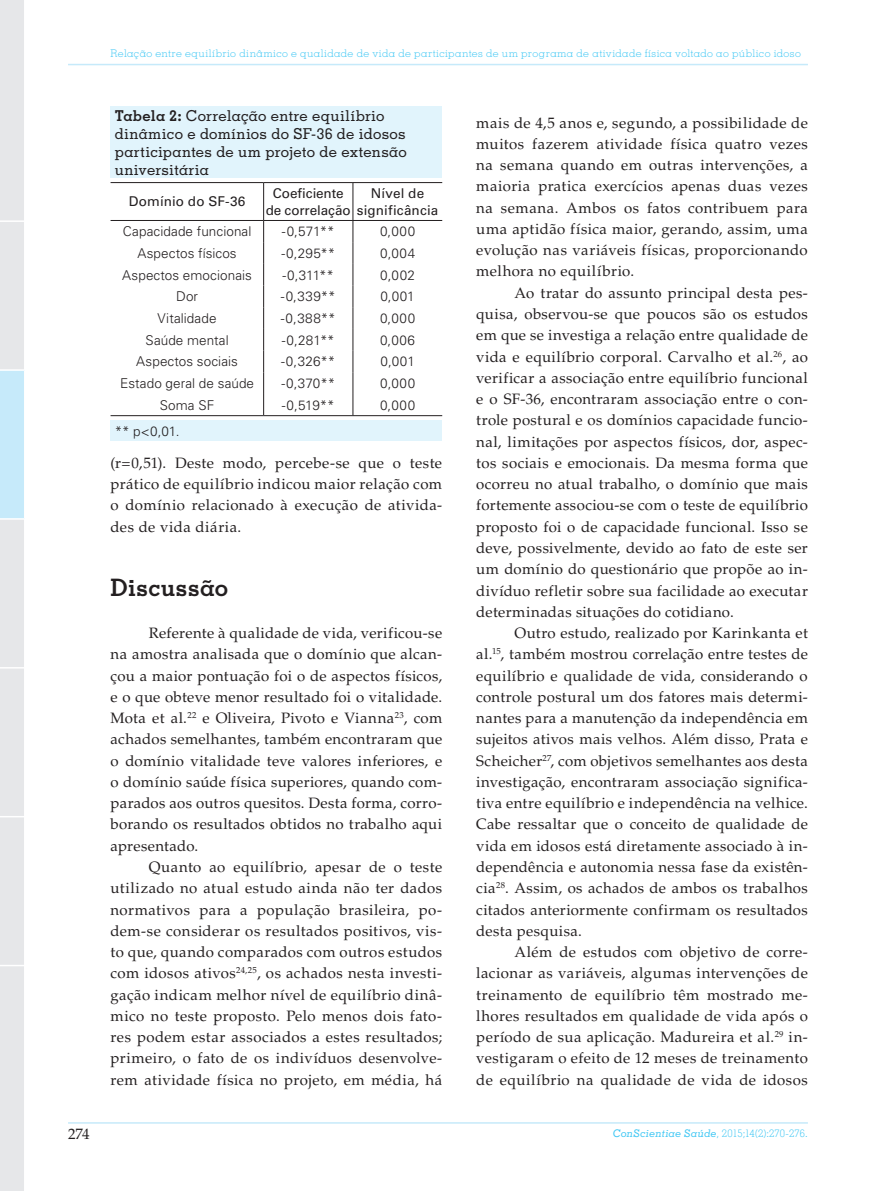
<style>
.page{position:relative;width:893px;height:1191px;background:#fff}
.page>*{position:absolute;margin:0;border:0;box-sizing:border-box;transform-origin:0 0}
.CS_Subtitulo{font:700 24px "Memphis LT Std";letter-spacing:.01em;color:#231f20}
.CS_Normal{font:15px/21.3px "Palatino LT Std";letter-spacing:.03em;color:#231f20;text-align:justify}
.CS_Tabela_-_titulo{font:500 15px/18px "Memphis LT Std";letter-spacing:.01em;color:#231f20}
.CS_Tabela_-_corpo{font:300 13.5px "Univers LT Std";letter-spacing:.01em;color:#231f20}
.t1{font:13.5px/16.2px "Univers LT Std";letter-spacing:.005em;color:#231f20}
.t2{font:300 10.5px "Memphis LT Std";letter-spacing:.03em;color:#40c7f4}
.t3{font:300 10.5px "Memphis LT Std";color:#40c7f4}
.s1{font-weight:700}
.s2{font-weight:500;font-style:italic}
</style>
<div class="page">
<hr style="left:68px;top:64px;width:740px;height:1px;background:#c6eafa">
<hr style="left:68px;top:1122px;width:740px;height:1px;background:#c6eafa">
<svg style="left:0;top:0;width:24px;height:1191px;background:#e2e7eb"></svg>
<hr style="left:0;top:964px;width:26px;height:2px;background:#fff">
<div style="left:111px;top:106px;width:331px;height:334px;background:#e1f4fc"></div>
<div style="left:111px;top:178px;width:331px;height:242px;background:#fff"></div>
<hr style="left:111px;top:182px;width:153px;height:1px;background:#231f20">
<hr style="left:264px;top:182px;width:89px;height:1px;background:#231f20">
<hr style="left:353px;top:182px;width:89px;height:1px;background:#231f20">
<hr style="left:111px;top:220px;width:153px;height:1px;background:#231f20">
<hr style="left:264px;top:220px;width:89px;height:1px;background:#231f20">
<hr style="left:353px;top:220px;width:89px;height:1px;background:#231f20">
<hr style="left:263px;top:183px;width:1px;height:37px;background:#231f20">
<hr style="left:353px;top:183px;width:1px;height:37px;background:#231f20">
<svg style="left:263px;top:221px;width:1px;height:194px"></svg>
<svg style="left:353px;top:221px;width:1px;height:194px"></svg>
<hr style="left:111px;top:415px;width:153px;height:1px;background:#231f20">
<hr style="left:264px;top:415px;width:89px;height:1px;background:#231f20">
<hr style="left:353px;top:415px;width:89px;height:1px;background:#231f20">
<p class="t2" style="left:111px;top:47px;width:692px">Relação entre equilíbrio dinâmico e qualidade de vida de participantes de um programa de atividade física voltado ao público idoso</p>
<p class="CS_Tabela_-_titulo" style="left:115px;top:107px;width:293px"><span class="s1">Tabela 2:</span> Correlação entre equilíbrio dinâmico e domínios do SF-36 de idosos participantes de um projeto de extensão universitária</p>
<p class="t1" style="left:129px;top:194px;width:118px">Domínio do SF-36</p>
<p class="t1" style="left:266px;top:185px;width:174px;text-indent:7px">Coeficiente<br>de correlação significância</p>
<p class="t1" style="left:371px;top:185px;width:55px">Nível de</p>
<p class="CS_Tabela_-_corpo" style="left:123px;top:223px;width:130px">Capacidade funcional</p>
<p class="CS_Tabela_-_corpo" style="left:282px;top:223px;width:54px">-0,571**</p>
<p class="CS_Tabela_-_corpo" style="left:380px;top:223px;width:37px">0,000</p>
<p class="CS_Tabela_-_corpo" style="left:137px;top:245px;width:101px">Aspectos físicos</p>
<p class="CS_Tabela_-_corpo" style="left:281px;top:245px;width:55px">-0,295**</p>
<p class="CS_Tabela_-_corpo" style="left:380px;top:245px;width:37px">0,004</p>
<p class="CS_Tabela_-_corpo" style="left:122px;top:267px;width:131px">Aspectos emocionais</p>
<p class="CS_Tabela_-_corpo" style="left:282px;top:267px;width:53px">-0,311**</p>
<p class="CS_Tabela_-_corpo" style="left:380px;top:267px;width:36px">0,002</p>
<p class="CS_Tabela_-_corpo" style="left:176px;top:288px;width:24px">Dor</p>
<p class="CS_Tabela_-_corpo" style="left:281px;top:288px;width:56px">-0,339**</p>
<p class="CS_Tabela_-_corpo" style="left:380px;top:288px;width:36px">0,001</p>
<p class="CS_Tabela_-_corpo" style="left:158px;top:310px;width:60px">Vitalidade</p>
<p class="CS_Tabela_-_corpo" style="left:281px;top:310px;width:56px">-0,388**</p>
<p class="CS_Tabela_-_corpo" style="left:380px;top:310px;width:37px">0,000</p>
<p class="CS_Tabela_-_corpo" style="left:145px;top:332px;width:85px">Saúde mental</p>
<p class="CS_Tabela_-_corpo" style="left:282px;top:332px;width:54px">-0,281**</p>
<p class="CS_Tabela_-_corpo" style="left:380px;top:332px;width:37px">0,006</p>
<p class="CS_Tabela_-_corpo" style="left:136px;top:353px;width:103px">Aspectos sociais</p>
<p class="CS_Tabela_-_corpo" style="left:281px;top:353px;width:56px">-0,326**</p>
<p class="CS_Tabela_-_corpo" style="left:380px;top:353px;width:36px">0,001</p>
<p class="CS_Tabela_-_corpo" style="left:120px;top:375px;width:136px">Estado geral de saúde</p>
<p class="CS_Tabela_-_corpo" style="left:281px;top:375px;width:55px">-0,370**</p>
<p class="CS_Tabela_-_corpo" style="left:380px;top:375px;width:37px">0,000</p>
<p class="CS_Tabela_-_corpo" style="left:160px;top:397px;width:56px">Soma SF</p>
<p class="CS_Tabela_-_corpo" style="left:282px;top:397px;width:54px">-0,519**</p>
<p class="CS_Tabela_-_corpo" style="left:380px;top:397px;width:37px">0,000</p>
<p class="CS_Tabela_-_corpo" style="left:115px;top:423px;width:66px">** p&lt;0,01.</p>
<p class="CS_Normal" style="left:111px;top:452px;width:333px">(r=0,51). Deste modo, percebe-se que o teste prático de equilíbrio indicou maior relação com o domínio relacionado à execução de ativida&shy;des de vida diária.</p>
<p class="CS_Subtitulo" style="left:111px;top:572px;width:119px">Discussão</p>
<p class="CS_Normal" style="left:111px;top:622px;width:333px;text-indent:38px">Referente à qualidade de vida, verificou-se na amostra analisada que o domínio que alcan&shy;çou a maior pontuação foi o de aspectos físicos, e o que obteve menor resultado foi o vitalidade.<br>Mota et al.<sup>22</sup> e Oliveira, Pivoto e Vianna<sup>23</sup>, com achados semelhantes, também encontraram que o domínio vitalidade teve valores inferiores, e o domínio saúde física superiores, quando com&shy;parados aos outros quesitos. Desta forma, corro&shy;borando os resultados obtidos no trabalho aqui apresentado.</p>
<p class="CS_Normal" style="left:111px;top:856px;width:333px;text-indent:38px">Quanto ao equilíbrio, apesar de o teste utilizado no atual estudo ainda não ter dados normativos para a população brasileira, po&shy;dem-se considerar os resultados positivos, vis&shy;to que, quando comparados com outros estudos com idosos ativos<sup>24,25</sup>, os achados nesta investi&shy;gação indicam melhor nível de equilíbrio dinâ&shy;mico no teste proposto. Pelo menos dois fato&shy;res podem estar associados a estes resultados; primeiro, o fato de os indivíduos desenvolve&shy;rem atividade física no projeto, em média, há</p>
<p class="CS_Normal" style="left:476px;top:112px;width:333px">mais de 4,5 anos e, segundo, a possibilidade de muitos fazerem atividade física quatro vezes na semana quando em outras intervenções, a maioria pratica exercícios apenas duas vezes na semana. Ambos os fatos contribuem para uma aptidão física maior, gerando, assim, uma evolução nas variáveis físicas, proporcionando melhora no equilíbrio.</p>
<p class="CS_Normal" style="left:476px;top:282px;width:333px;text-indent:38px">Ao tratar do assunto principal desta pes&shy;quisa, observou-se que poucos são os estudos em que se investiga a relação entre qualidade de vida e equilíbrio corporal. Carvalho et al.<sup>26</sup>, ao verificar a associação entre equilíbrio funcional e o SF-36, encontraram associação entre o con&shy;trole postural e os domínios capacidade funcio&shy;nal, limitações por aspectos físicos, dor, aspec&shy;tos sociais e emocionais. Da mesma forma que ocorreu no atual trabalho, o domínio que mais fortemente associou-se com o teste de equilíbrio proposto foi o de capacidade funcional. Isso se deve, possivelmente, devido ao fato de este ser um domínio do questionário que propõe ao in&shy;divíduo refletir sobre sua facilidade ao executar determinadas situações do cotidiano.</p>
<p class="CS_Normal" style="left:476px;top:622px;width:333px;text-indent:38px">Outro estudo, realizado por Karinkanta et al.<sup>15</sup>, também mostrou correlação entre testes de equilíbrio e qualidade de vida, considerando o controle postural um dos fatores mais determi&shy;nantes para a manutenção da independência em sujeitos ativos mais velhos. Além disso, Prata e Scheicher<sup>27</sup>, com objetivos semelhantes aos desta investigação, encontraram associação significa&shy;tiva entre equilíbrio e independência na velhice.<br>Cabe ressaltar que o conceito de qualidade de vida em idosos está diretamente associado à in&shy;dependência e autonomia nessa fase da existên&shy;cia<sup>28</sup>. Assim, os achados de ambos os trabalhos citados anteriormente confirmam os resultados desta pesquisa.</p>
<p class="CS_Normal" style="left:476px;top:941px;width:333px;text-indent:38px">Além de estudos com objetivo de corre&shy;lacionar as variáveis, algumas intervenções de treinamento de equilíbrio têm mostrado me&shy;lhores resultados em qualidade de vida após o período de sua aplicação. Madureira et al.<sup>29</sup> in&shy;vestigaram o efeito de 12 meses de treinamento de equilíbrio na qualidade de vida de idosos</p>
<p class="CS_Normal" style="left:68px;top:1123px;width:23px">274</p>
<p class="t3" style="left:613px;top:1127px;width:196px"><span class="s2">ConScientiae Saúde</span>, 2015;14(2):270-276.</p>
</div>
